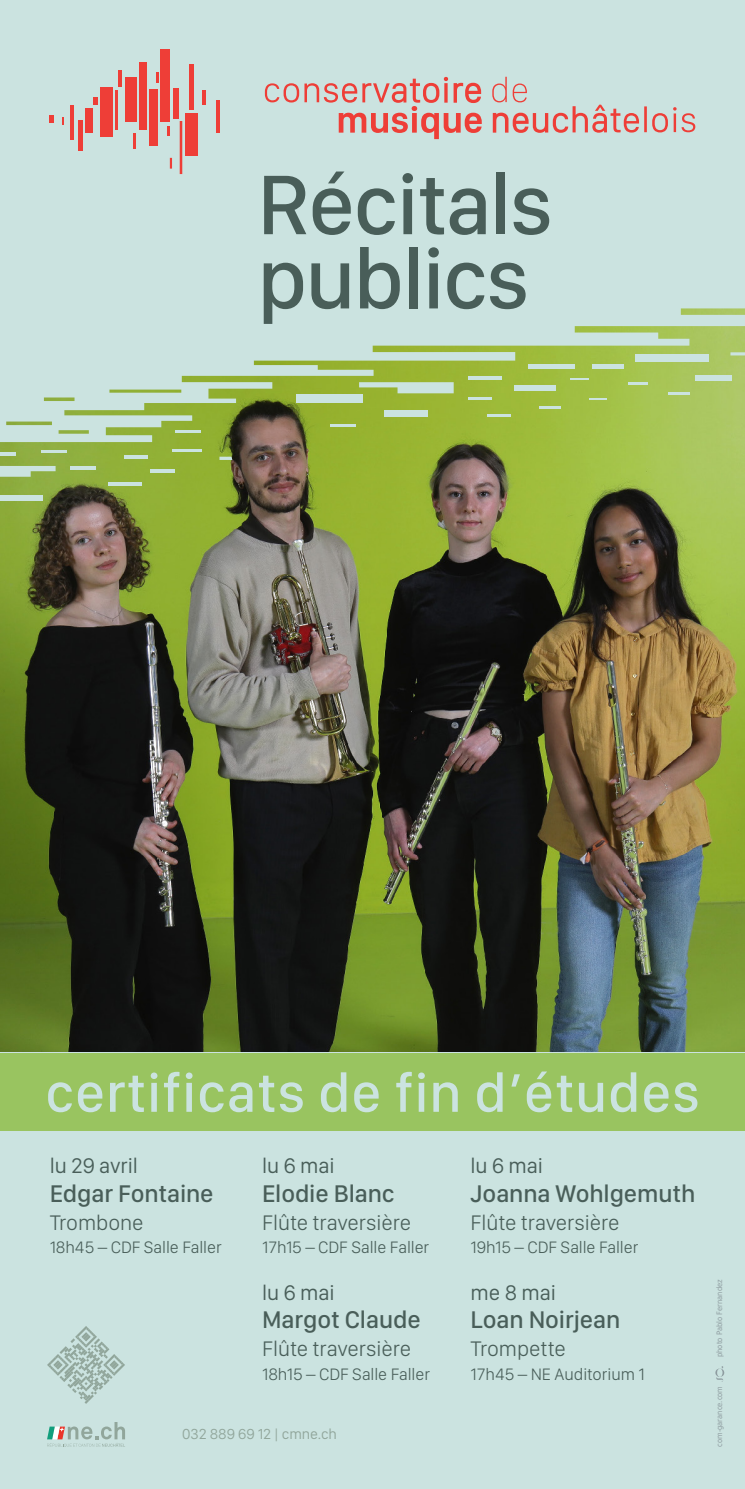
<style>
.page{position:relative;width:745px;height:1489px;background:#fff}
.page>*{position:absolute;margin:0;border:0;box-sizing:border-box;transform-origin:0 0}
.t1{font:500 87.5px "San Francisco Display";letter-spacing:-.02em;color:#495e59}
.t2{font:500 56.25px "San Francisco Display";letter-spacing:.015em;color:#cbe3e0}
.t3{font:500 25px "San Francisco Display";letter-spacing:-.005em;color:#495e59}
.t4{font:300 21.88px "San Francisco Display";letter-spacing:-.005em;color:#495e59}
.t5{font:21.88px "San Francisco Display";letter-spacing:-.005em;color:#495e59}
.t6{font:300 17.25px "San Francisco Display";letter-spacing:-.005em;color:#495e59}
.t7{font:15px "San Francisco Display";color:#91a69b}
.t8{font:7.5px "DejaVu Sans Condensed";color:#8e9ca0}
</style>
<div class="page">
<img style="left:0;top:442px;width:744px;height:610px">
<hr style="left:124px;top:455px;width:23px;height:3px;background:#cbe3e0">
<hr style="left:108px;top:482px;width:34px;height:3px;background:#cbe3e0">
<div style="left:0;top:495px;width:42px;height:5px;background:#cbe3e0"></div>
<hr style="left:172px;top:448px;width:30px;height:3px;background:#cbe3e0">
<svg style="left:0;top:0;width:744px;height:442px;background:#c3dbc5"></svg>
<svg style="left:0;top:466px;width:56px;height:11px"></svg>
<hr style="left:42px;top:450px;width:25px;height:3px;background:#cbe3e0">
<hr style="left:151px;top:469px;width:24px;height:4px;background:#cbe3e0">
<hr style="left:70px;top:466px;width:26px;height:3px;background:#cbe3e0">
<hr style="left:0;top:453px;width:15px;height:3px;background:#cbe3e0">
<div style="left:296px;top:394px;width:66px;height:9px;background:#cbe3e0"></div>
<div style="left:0;top:1052px;width:744px;height:436px;background:#cbe3e0"></div>
<div style="left:0;top:1052px;width:744px;height:78px;background:#99c460"></div>
<hr style="left:78px;top:121px;width:4px;height:30px;background:#ee3e37">
<hr style="left:71px;top:105px;width:3px;height:35px;background:#ee3e37">
<hr style="left:119px;top:71px;width:3px;height:16px;background:#ee3e37">
<hr style="left:202px;top:90px;width:4px;height:15px;background:#ee3e37">
<svg style="left:93px;top:97px;width:4px;height:8px"></svg>
<svg style="left:170px;top:158px;width:2px;height:11px"></svg>
<svg style="left:50px;top:115px;width:4px;height:7px"></svg>
<hr style="left:115px;top:91px;width:2px;height:39px;background:#ee3e37">
<div style="left:125px;top:77px;width:11px;height:44px;background:#ee3e37"></div>
<div style="left:85px;top:109px;width:7px;height:24px;background:#ee3e37"></div>
<hr style="left:180px;top:121px;width:2px;height:53px;background:#ee3e37">
<div style="left:139px;top:62px;width:8px;height:68px;background:#ee3e37"></div>
<div style="left:149px;top:89px;width:9px;height:57px;background:#ee3e37"></div>
<svg style="left:156px;top:73px;width:2px;height:10px"></svg>
<div style="left:160px;top:50px;width:9px;height:72px;background:#ee3e37"></div>
<svg style="left:167px;top:127px;width:2px;height:9px"></svg>
<div style="left:173px;top:88px;width:6px;height:31px;background:#ee3e37"></div>
<hr style="left:189px;top:64px;width:4px;height:46px;background:#ee3e37">
<div style="left:186px;top:113px;width:12px;height:43px;background:#ee3e37"></div>
<hr style="left:216px;top:100px;width:4px;height:33px;background:#ee3e37">
<div style="left:100px;top:87px;width:12px;height:50px;background:#ee3e37"></div>
<hr style="left:133px;top:133px;width:3px;height:16px;background:#ee3e37">
<svg style="left:265px;top:77px;width:429px;height:62px;background:#d1c6c2"></svg>
<svg style="left:715px;top:1366px;width:9px;height:14px"></svg>
<svg style="left:47px;top:1422px;width:78px;height:24px"></svg>
<svg style="left:47px;top:1326px;width:78px;height:77px"></svg>
<svg style="left:219px;top:456px;width:13px;height:4px"></svg>
<p class="t1" style="left:257px;top:151px;width:297px">Récitals</p>
<p class="t1" style="left:257px;top:225px;width:273px">publics</p>
<p class="t2" style="left:45px;top:1058px;width:655px">certificats de fin d’études</p>
<p class="t5" style="left:50px;top:1152px;width:90px">lu 29 avril</p>
<p class="t3" style="left:50px;top:1177px;width:165px">Edgar Fontaine</p>
<p class="t4" style="left:50px;top:1208px;width:95px">Trombone</p>
<p class="t6" style="left:50px;top:1236px;width:173px">18h45 – CDF Salle Faller</p>
<p class="t5" style="left:262px;top:1152px;width:74px">lu 6 mai</p>
<p class="t3" style="left:262px;top:1177px;width:134px">Elodie Blanc</p>
<p class="t4" style="left:262px;top:1208px;width:150px">Flûte traversière</p>
<p class="t6" style="left:262px;top:1236px;width:168px">17h15 – CDF Salle Faller</p>
<p class="t5" style="left:262px;top:1279px;width:74px">lu 6 mai</p>
<p class="t3" style="left:262px;top:1304px;width:160px">Margot Claude</p>
<p class="t4" style="left:262px;top:1335px;width:150px">Flûte traversière</p>
<p class="t6" style="left:262px;top:1363px;width:169px">18h15 – CDF Salle Faller</p>
<p class="t7" style="left:182px;top:1424px;width:156px">032 889 69 12 | cmne.ch</p>
<p class="t5" style="left:470px;top:1152px;width:74px">lu 6 mai</p>
<p class="t3" style="left:470px;top:1177px;width:226px">Joanna Wohlgemuth</p>
<p class="t4" style="left:470px;top:1208px;width:150px">Flûte traversière</p>
<p class="t6" style="left:470px;top:1236px;width:169px">19h15 – CDF Salle Faller</p>
<p class="t5" style="left:470px;top:1279px;width:87px">me 8 mai</p>
<p class="t3" style="left:470px;top:1304px;width:151px">Loan Noirjean</p>
<p class="t4" style="left:470px;top:1335px;width:97px">Trompette</p>
<p class="t6" style="left:470px;top:1363px;width:176px">17h45 – NE Auditorium 1</p>
<p class="t8" style="left:713px;top:1356px;width:79px;rotate:-90deg">photo Pablo Fernandez</p>
<p class="t8" style="left:713px;top:1446px;width:62px;rotate:-90deg">com-garance.com</p>
</div>
